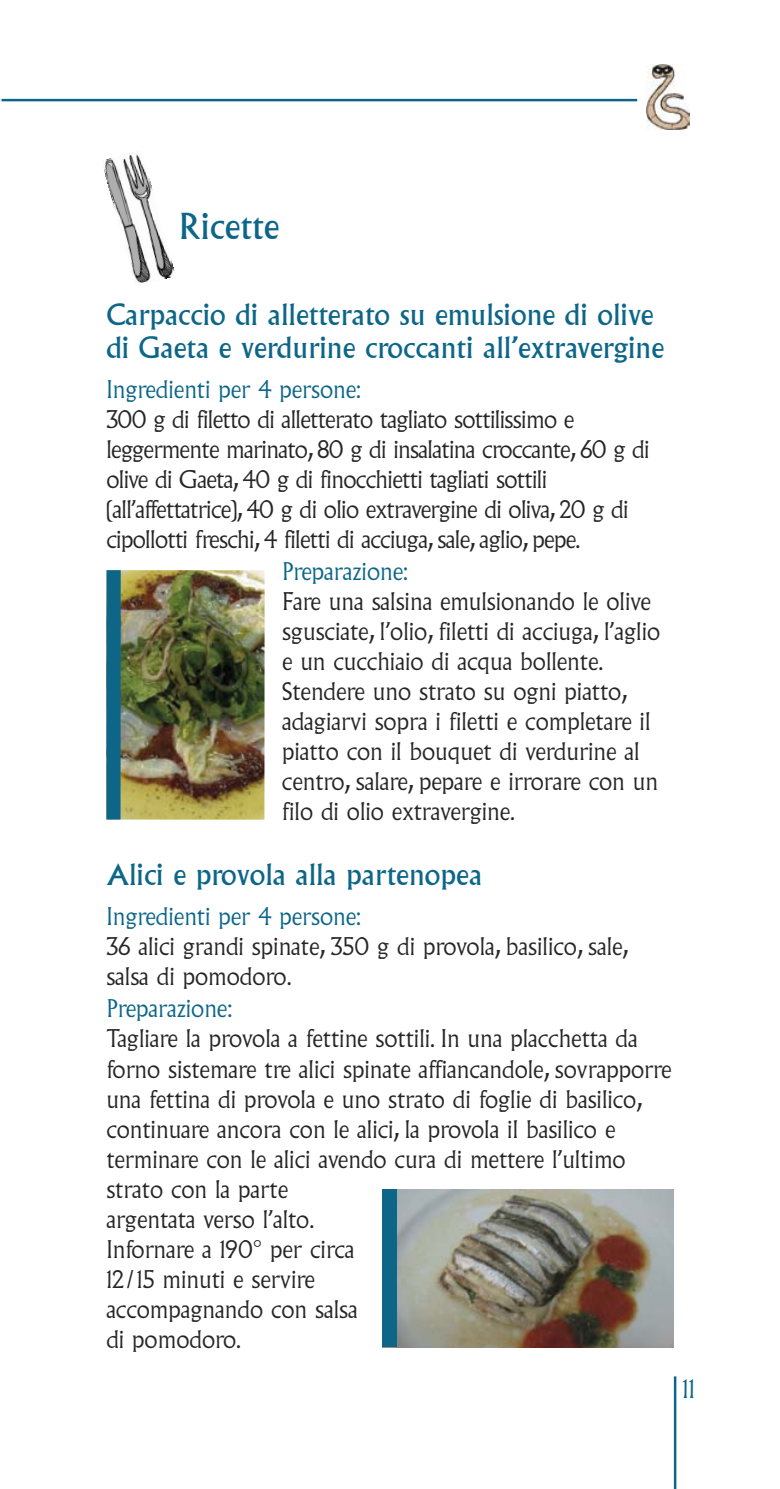
<style>
.page{position:relative;width:780px;height:1489px;background:#fff}
.page>*{position:absolute;margin:0;border:0;box-sizing:border-box;transform-origin:0 0}
.t1{font:35px "Albertus";color:#0d6688}
.t2{font:28.75px/32.5px "Albertus";color:#0d6688}
.t3{font:300 25px "Albertus";color:#0d6688}
.t4{font:300 23.75px/30px "Albertus";color:#272627}
.t5{font:300 23.75px/30px "Albertus";letter-spacing:-.025em;color:#272627}
.t6{font:300 23.75px "Albertus";color:#0d6688}
</style>
<div class="page">
<img style="left:646px;top:65px;width:43px;height:64px">
<hr style="left:2px;top:99px;width:635px;height:2px;background:#0d6688">
<hr style="left:673px;top:1376px;width:3px;height:112px;background:#0d6688">
<img style="left:103px;top:153px;width:72px;height:130px">
<img style="left:383px;top:1189px;width:290px;height:158px">
<div style="left:383px;top:1189px;width:14px;height:157px;background:#0d6688"></div>
<img style="left:121px;top:570px;width:143px;height:249px">
<div style="left:106px;top:570px;width:15px;height:249px;background:#0d6688"></div>
<h1 class="t1" style="left:179px;top:213px;width:102px">Ricette</h1>
<p class="t2" style="left:106px;top:301px;width:559px">Carpaccio di alletterato su emulsione di olive di Gaeta e verdurine croccanti all’extravergine</p>
<p class="t6" style="left:106px;top:380px;width:256px">Ingredienti per 4 persone:</p>
<p class="t5" style="left:106px;top:405px;width:545px">300 g di filetto di alletterato tagliato sottilissimo e leggermente marinato, 80 g di insalatina croccante, 60 g di olive di Gaeta, 40 g di finocchietti tagliati sottili (all’affettatrice), 40 g di olio extravergine di oliva, 20 g di cipollotti freschi, 4 filetti di acciuga, sale, aglio, pepe.</p>
<p class="t6" style="left:282px;top:562px;width:127px">Preparazione:</p>
<p class="t4" style="left:282px;top:588px;width:380px">Fare una salsina emulsionando le olive sgusciate, l’olio, filetti di acciuga, l’aglio e un cucchiaio di acqua bollente.<br>Stendere uno strato su ogni piatto, adagiarvi sopra i filetti e completare il piatto con il bouquet di verdurine al centro, salare, pepare e irrorare con un filo di olio extravergine.</p>
<p class="t2" style="left:106px;top:860px;width:377px">Alici e provola alla partenopea</p>
<p class="t6" style="left:106px;top:907px;width:256px">Ingredienti per 4 persone:</p>
<p class="t4" style="left:106px;top:932px;width:523px">36 alici grandi spinate, 350 g di provola, basilico, sale, salsa di pomodoro.</p>
<p class="t6" style="left:106px;top:999px;width:127px">Preparazione:</p>
<p class="t4" style="left:106px;top:1025px;width:566px">Tagliare la provola a fettine sottili. In una placchetta da forno sistemare tre alici spinate affiancandole, sovrapporre una fettina di provola e uno strato di foglie di basilico, continuare ancora con le alici, la provola il basilico e terminare con le alici avendo cura di mettere l’ultimo strato con la parte<br>argentata verso l’alto.<br>Infornare a 190° per circa<br>12/15 minuti e servire<br>accompagnando con salsa<br>di pomodoro.</p>
<p class="t3" style="left:682px;top:1378px;width:14px">11</p>
</div>
